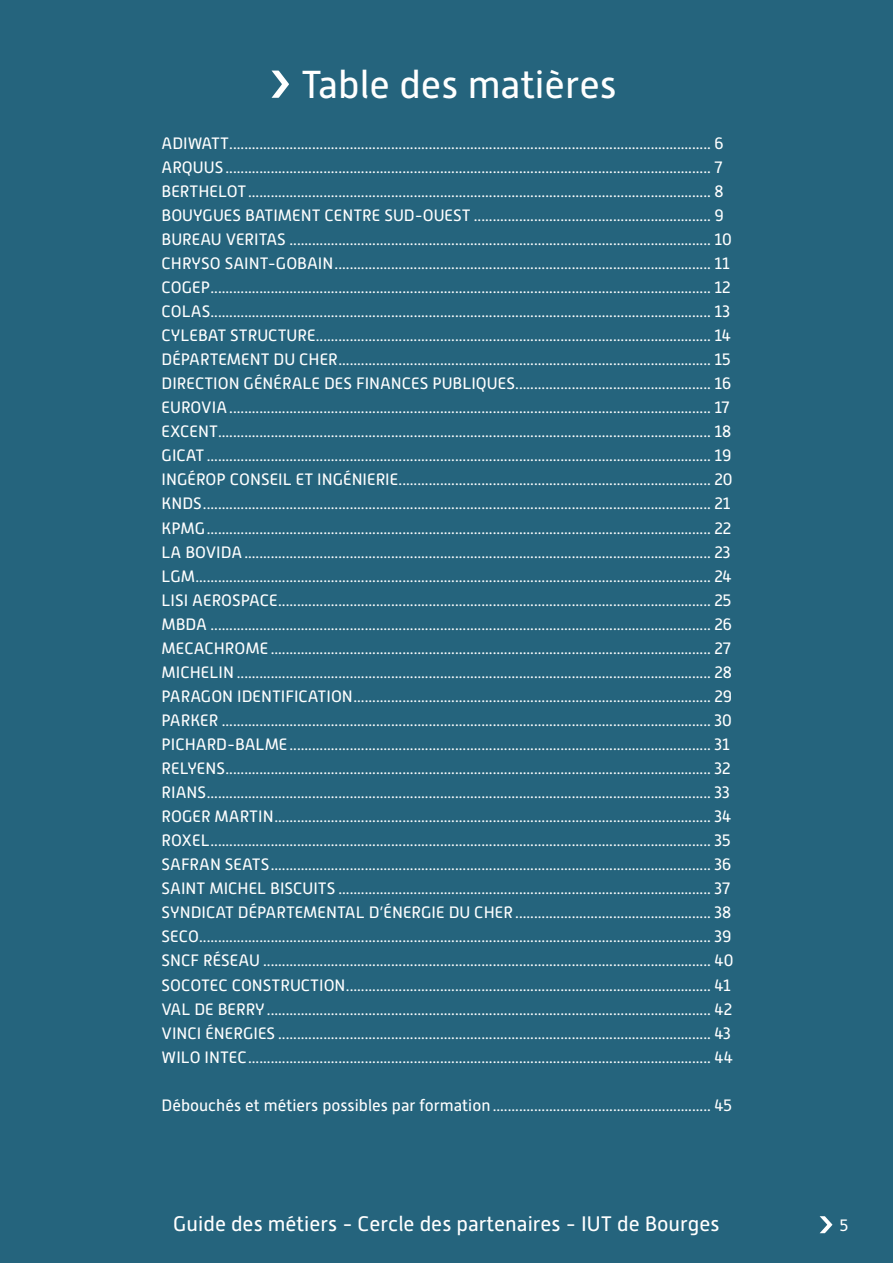
<style>
.page{position:relative;width:893px;height:1263px;background:#fff}
.page>*{position:absolute;margin:0;border:0;box-sizing:border-box;transform-origin:0 0}
.TITRE{font:39px "Alwyn New";color:#fff}
.t1{font:21px "Alwyn New";color:#fff}
.t2{font:16.5px "Alwyn New";color:#fff}
</style>
<div class="page">
<div style="left:0;top:1174px;width:893px;height:89px;background:#25647d"></div>
<svg style="left:820px;top:1216px;width:12px;height:17px"></svg>
<div style="left:0;top:0;width:893px;height:1179px;background:#25647d"></div>
<svg style="left:272px;top:71px;width:17px;height:27px"></svg>
<p class="TITRE" style="left:301px;top:62px;width:317px">Table des matières</p>
<p class="t2" style="left:162px;top:134px;width:563px">ADIWATT................................................................................................................................ 6</p>
<p class="t2" style="left:162px;top:158px;width:562px">ARQUUS ................................................................................................................................. 7</p>
<p class="t2" style="left:162px;top:182px;width:563px">BERTHELOT........................................................................................................................... 8</p>
<p class="t2" style="left:162px;top:206px;width:563px">BOUYGUES BATIMENT CENTRE SUD-OUEST ............................................................... 9</p>
<p class="t2" style="left:162px;top:230px;width:572px">BUREAU VERITAS ................................................................................................................ 10</p>
<p class="t2" style="left:162px;top:254px;width:570px">CHRYSO SAINT-GOBAIN.................................................................................................... 11</p>
<p class="t2" style="left:162px;top:278px;width:570px">COGEP..................................................................................................................................... 12</p>
<p class="t2" style="left:162px;top:302px;width:570px">COLAS..................................................................................................................................... 13</p>
<p class="t2" style="left:162px;top:326px;width:571px">CYLEBAT STRUCTURE......................................................................................................... 14</p>
<p class="t2" style="left:162px;top:350px;width:570px">DÉPARTEMENT DU CHER................................................................................................... 15</p>
<p class="t2" style="left:162px;top:374px;width:571px">DIRECTION GÉNÉRALE DES FINANCES PUBLIQUES.................................................... 16</p>
<p class="t2" style="left:162px;top:398px;width:570px">EUROVIA................................................................................................................................ 17</p>
<p class="t2" style="left:162px;top:422px;width:571px">EXCENT................................................................................................................................... 18</p>
<p class="t2" style="left:162px;top:446px;width:571px">GICAT ...................................................................................................................................... 19</p>
<p class="t2" style="left:162px;top:470px;width:573px">INGÉROP CONSEIL ET INGÉNIERIE................................................................................... 20</p>
<p class="t2" style="left:162px;top:494px;width:570px">KNDS....................................................................................................................................... 21</p>
<p class="t2" style="left:162px;top:519px;width:571px">KPMG...................................................................................................................................... 22</p>
<p class="t2" style="left:162px;top:543px;width:571px">LA BOVIDA............................................................................................................................ 23</p>
<p class="t2" style="left:162px;top:567px;width:572px">LGM......................................................................................................................................... 24</p>
<p class="t2" style="left:162px;top:591px;width:571px">LISI AEROSPACE................................................................................................................... 25</p>
<p class="t2" style="left:162px;top:615px;width:572px">MBDA ..................................................................................................................................... 26</p>
<p class="t2" style="left:162px;top:639px;width:571px">MECACHROME ..................................................................................................................... 27</p>
<p class="t2" style="left:162px;top:663px;width:572px">MICHELIN .............................................................................................................................. 28</p>
<p class="t2" style="left:162px;top:687px;width:572px">PARAGON IDENTIFICATION............................................................................................... 29</p>
<p class="t2" style="left:162px;top:711px;width:572px">PARKER .................................................................................................................................. 30</p>
<p class="t2" style="left:162px;top:735px;width:570px">PICHARD-BALME................................................................................................................ 31</p>
<p class="t2" style="left:162px;top:759px;width:571px">RELYENS................................................................................................................................. 32</p>
<p class="t2" style="left:162px;top:783px;width:570px">RIANS...................................................................................................................................... 33</p>
<p class="t2" style="left:162px;top:807px;width:571px">ROGER MARTIN.................................................................................................................... 34</p>
<p class="t2" style="left:162px;top:831px;width:571px">ROXEL..................................................................................................................................... 35</p>
<p class="t2" style="left:162px;top:855px;width:571px">SAFRAN SEATS..................................................................................................................... 36</p>
<p class="t2" style="left:162px;top:879px;width:570px">SAINT MICHEL BISCUITS ................................................................................................... 37</p>
<p class="t2" style="left:162px;top:903px;width:571px">SYNDICAT DÉPARTEMENTAL D’ÉNERGIE DU CHER.................................................... 38</p>
<p class="t2" style="left:162px;top:927px;width:571px">SECO........................................................................................................................................ 39</p>
<p class="t2" style="left:162px;top:951px;width:573px">SNCF RÉSEAU ....................................................................................................................... 40</p>
<p class="t2" style="left:162px;top:976px;width:571px">SOCOTEC CONSTRUCTION................................................................................................. 41</p>
<p class="t2" style="left:162px;top:1000px;width:572px">VAL DE BERRY...................................................................................................................... 42</p>
<p class="t2" style="left:162px;top:1024px;width:571px">VINCI ÉNERGIES ................................................................................................................... 43</p>
<p class="t2" style="left:162px;top:1048px;width:573px">WILO INTEC........................................................................................................................... 44</p>
<p class="t2" style="left:162px;top:1096px;width:572px">Débouchés et métiers possibles par formation.......................................................... 45</p>
<p class="t1" style="left:173px;top:1211px;width:548px">Guide des métiers - Cercle des partenaires - IUT de Bourges</p>
<p class="t2" style="left:840px;top:1216px;width:10px">5</p>
</div>
